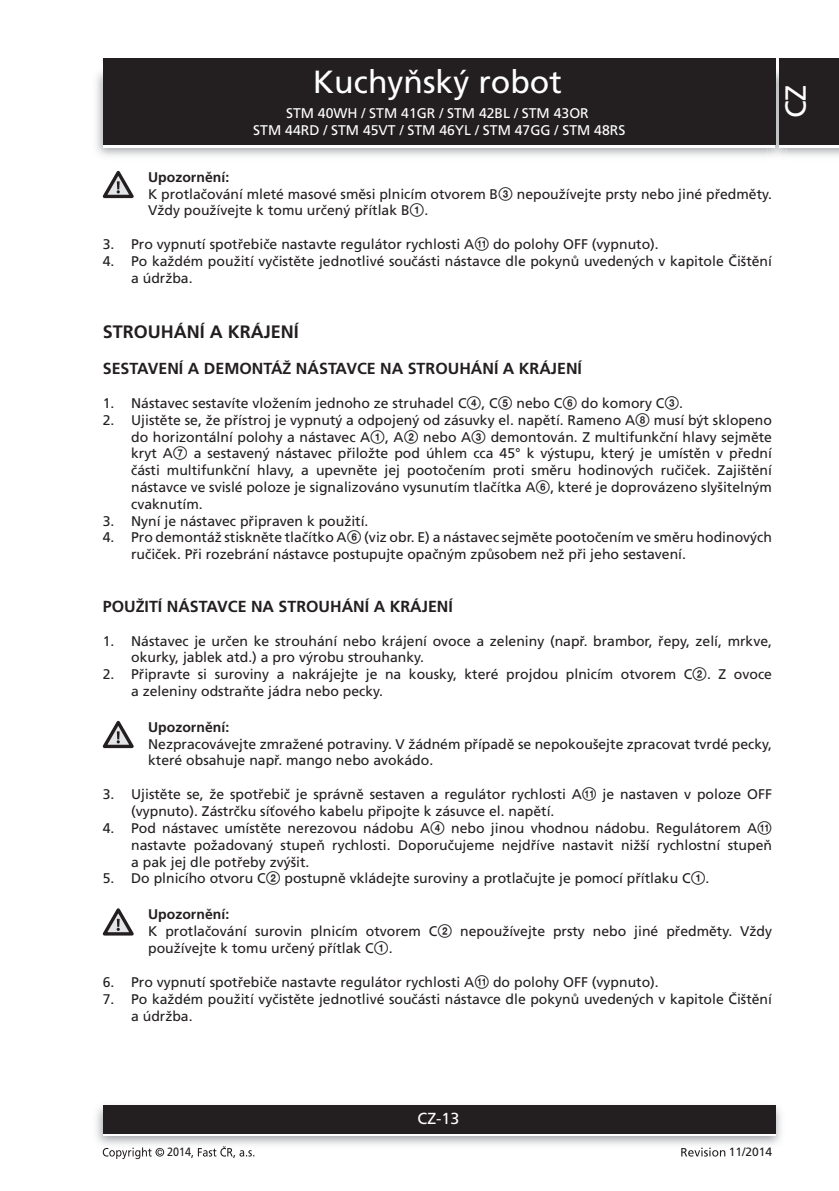
<style>
.page{position:relative;width:839px;height:1191px;background:#fff}
.page>*{position:absolute;margin:0;border:0;box-sizing:border-box;transform-origin:0 0}
.t1{font:32px "Frutiger CE";color:#fff}
.t2{font:29px "Frutiger CE";color:#fff}
.t3{font:700 18px "Frutiger CE";color:#231f20}
.t4{font:700 16px "Frutiger CE";color:#231f20}
.t5{font:16px "Frutiger CE";color:#fff}
.t6{font:14px/16.8px "Frutiger CE";color:#231f20}
.t7{font:14px/16.8px "Frutiger CE";color:#fff;text-align:center}
.t8{font:700 14px "Frutiger CE";color:#231f20}
.t9{font:12px "Frutiger CE";color:#231f20}
.t10{font:12px "Frutiger CE";color:#231f20;scale:.9 1}
.s1{font-weight:700}
.s2{font-family:"Zz 3"}
</style>
<div class="page">
<img style="left:96px;top:1105px;width:685px;height:40px">
<div style="left:103px;top:1108px;width:672px;height:28px;background:linear-gradient(to right,#fff,#fff)"></div>
<div style="left:103px;top:1105px;width:672px;height:28px;background:#231f20"></div>
<img style="left:786px;top:148px;width:53px;height:8px">
<img style="left:767px;top:65px;width:19px;height:93px">
<div style="left:779px;top:61px;width:60px;height:87px;background:#fff"></div>
<div style="left:779px;top:59px;width:60px;height:86px;background:#231f20"></div>
<hr style="left:759px;top:145px;width:16px;height:3px;background:#fff">
<div style="left:103px;top:59px;width:672px;height:86px;background:#231f20"></div>
<svg style="left:103px;top:1147px;width:61px;height:12px"></svg>
<svg style="left:191px;top:1146px;width:63px;height:12px"></svg>
<svg style="left:681px;top:1147px;width:44px;height:9px"></svg>
<svg style="left:103px;top:171px;width:31px;height:27px"></svg>
<svg style="left:103px;top:721px;width:31px;height:27px"></svg>
<svg style="left:103px;top:908px;width:31px;height:27px"></svg>
<h1 class="t1" style="left:313px;top:69px;width:250px">Kuchyňský robot</h1>
<p class="t7" style="left:253px;top:106px;width:373px">STM 40WH / STM 41GR / STM 42BL / STM 43OR<br>STM 44RD / STM 45VT / STM 46YL / STM 47GG / STM 48RS</p>
<h2 class="t2" style="left:784px;top:118px;width:35px;rotate:-90deg">CZ</h2>
<p class="t6" style="left:148px;top:169px;width:625px"><span class="s1">Upozornění:<br></span>K protlačování mleté masové směsi plnicím otvorem B<span class="s2">3</span> nepoužívejte prsty nebo jiné předměty.<br>Vždy používejte k tomu určený přítlak B<span class="s2">1</span>.</p>
<p class="t6" style="left:103px;top:237px;width:557px">3. Pro vypnutí spotřebiče nastavte regulátor rychlosti A<span class="s2">qa</span> do polohy OFF (vypnuto).</p>
<p class="t6" style="left:131px;top:254px;width:642px;text-indent:-28px">4. Po každém použití vyčistěte jednotlivé součásti nástavce dle pokynů uvedených v kapitole Čištění a údržba.</p>
<p class="t3" style="left:103px;top:325px;width:198px">STROUHÁNÍ A KRÁJENÍ</p>
<p class="t4" style="left:103px;top:362px;width:481px">SESTAVENÍ A DEMONTÁŽ NÁSTAVCE NA STROUHÁNÍ A KRÁJENÍ</p>
<p class="t6" style="left:103px;top:396px;width:582px">1. Nástavec sestavíte vložením jednoho ze struhadel C<span class="s2">4</span>, C<span class="s2">5</span> nebo C<span class="s2">6</span> do komory C<span class="s2">3</span>.</p>
<p class="t6" style="left:131px;top:412px;width:642px;text-align:justify;text-indent:-28px">2. Ujistěte se, že přístroj je vypnutý a odpojený od zásuvky el. napětí. Rameno A<span class="s2">8</span> musí být sklopeno do horizontální polohy a nástavec A<span class="s2">1</span>, A<span class="s2">2</span> nebo A<span class="s2">3</span> demontován. Z multifunkční hlavy sejměte kryt A<span class="s2">7</span> a sestavený nástavec přiložte pod úhlem cca 45° k výstupu, který je umístěn v přední části multifunkční hlavy, a upevněte jej pootočením proti směru hodinových ručiček. Zajištění nástavce ve svislé poloze je signalizováno vysunutím tlačítka A<span class="s2">6</span>, které je doprovázeno slyšitelným cvaknutím.</p>
<p class="t6" style="left:103px;top:513px;width:267px">3. Nyní je nástavec připraven k použití.</p>
<p class="t6" style="left:131px;top:530px;width:642px;text-indent:-28px">4. Pro demontáž stiskněte tlačítko A<span class="s2">6</span> (viz obr. E) a nástavec sejměte pootočením ve směru hodinových ručiček. Při rozebrání nástavce postupujte opačným způsobem než při jeho sestavení.</p>
<p class="t4" style="left:103px;top:600px;width:351px">POUŽITÍ NÁSTAVCE NA STROUHÁNÍ A KRÁJENÍ</p>
<p class="t6" style="left:131px;top:633px;width:642px;text-indent:-28px">1. Nástavec je určen ke strouhání nebo krájení ovoce a zeleniny (např. brambor, řepy, zelí, mrkve, okurky, jablek atd.) a pro výrobu strouhanky.</p>
<p class="t6" style="left:131px;top:667px;width:642px;text-indent:-28px">2. Připravte si suroviny a nakrájejte je na kousky, které projdou plnicím otvorem C<span class="s2">2</span>. Z ovoce a zeleniny odstraňte jádra nebo pecky.</p>
<p class="t8" style="left:148px;top:721px;width:83px">Upozornění:</p>
<p class="t6" style="left:148px;top:736px;width:625px">Nezpracovávejte zmražené potraviny. V žádném případě se nepokoušejte zpracovat tvrdé pecky, které obsahuje např. mango nebo avokádo.</p>
<p class="t6" style="left:131px;top:787px;width:642px;text-indent:-28px">3. Ujistěte se, že spotřebič je správně sestaven a regulátor rychlosti A<span class="s2">qa</span> je nastaven v poloze OFF (vypnuto). Zástrčku síťového kabelu připojte k zásuvce el. napětí.</p>
<p class="t6" style="left:131px;top:821px;width:642px;text-align:justify;text-indent:-28px">4. Pod nástavec umístěte nerezovou nádobu A<span class="s2">4</span> nebo jinou vhodnou nádobu. Regulátorem A<span class="s2">qa </span>nastavte požadovaný stupeň rychlosti. Doporučujeme nejdříve nastavit nižší rychlostní stupeň a pak jej dle potřeby zvýšit.</p>
<p class="t6" style="left:103px;top:871px;width:608px">5. Do plnicího otvoru C<span class="s2">2</span> postupně vkládejte suroviny a protlačujte je pomocí přítlaku C<span class="s2">1</span>.</p>
<p class="t6" style="left:148px;top:907px;width:625px"><span class="s1">Upozornění:<br></span>K protlačování surovin plnicím otvorem C<span class="s2">2</span> nepoužívejte prsty nebo jiné předměty. Vždy používejte k tomu určený přítlak C<span class="s2">1</span>.</p>
<p class="t6" style="left:103px;top:974px;width:557px">6. Pro vypnutí spotřebiče nastavte regulátor rychlosti A<span class="s2">qa</span> do polohy OFF (vypnuto).</p>
<p class="t6" style="left:131px;top:991px;width:642px;text-indent:-28px">7. Po každém použití vyčistěte jednotlivé součásti nástavce dle pokynů uvedených v kapitole Čištění a údržba.</p>
<p class="t5" style="left:417px;top:1112px;width:43px">CZ-13</p>
<p class="t10" style="left:167px;top:1147px;width:28px">2014</p>
<p class="t9" style="left:728px;top:1147px;width:45px">11/2014</p>
</div>
